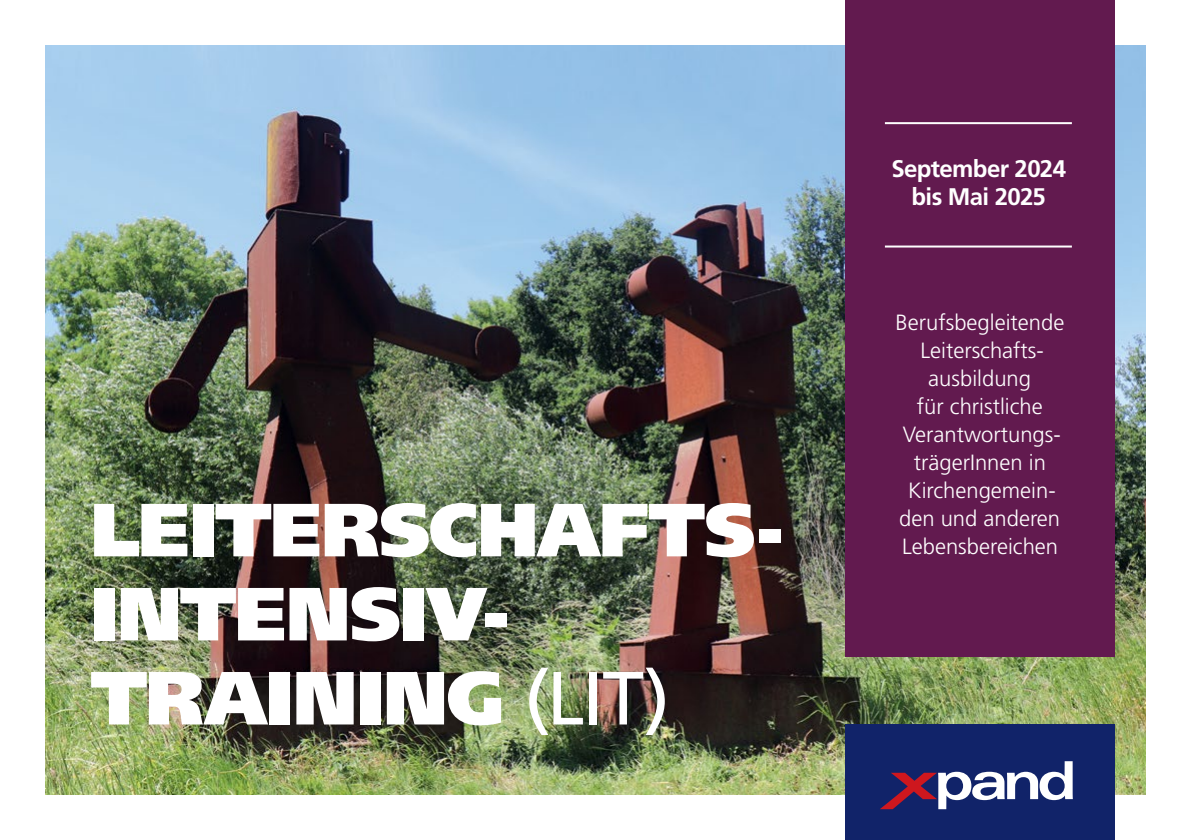
<style>
.page{position:relative;width:1191px;height:840px;background:#fff}
.page>*{position:absolute;margin:0;border:0;box-sizing:border-box;transform-origin:0 0}
.t1{font:900 75.2px/84px "Frutiger LT Std";letter-spacing:-.015em;color:#fff}
.t2{font:700 24px/28px "Frutiger LT Std";letter-spacing:-.025em;color:#fff;text-align:center}
.t3{font:300 22px/28px "Frutiger LT Std";color:#fff;text-align:center}
.s1{font-weight:400}
</style>
<div class="page">
<img style="left:45px;top:45px;width:1100px;height:749px">
<div style="left:845px;top:0;width:269px;height:656px;background:#621a4f"></div>
<hr style="left:885px;top:245px;width:186px;height:2px;background:#fff">
<hr style="left:885px;top:122px;width:186px;height:2px;background:#fff">
<div style="left:845px;top:724px;width:269px;height:115px;background:#112369"></div>
<svg style="left:881px;top:761px;width:191px;height:47px"></svg>
<h1 class="t1" style="left:90px;top:487px;width:695px">LEITERSCHAFTS-<br>INTENSIV-<br>TRAINING <span class="s1">(LIT)</span></h1>
<p class="t2" style="left:891px;top:155px;width:176px">September 2024 bis Mai 2025</p>
<p class="t3" style="left:895px;top:309px;width:170px">Berufsbegleitende<br>Leiterschafts&shy;ausbildung<br>für christliche<br>Verantwortungs&shy;trägerInnen in<br>Kirchengemein&shy;den und anderen<br>Lebensbereichen</p>
</div>
